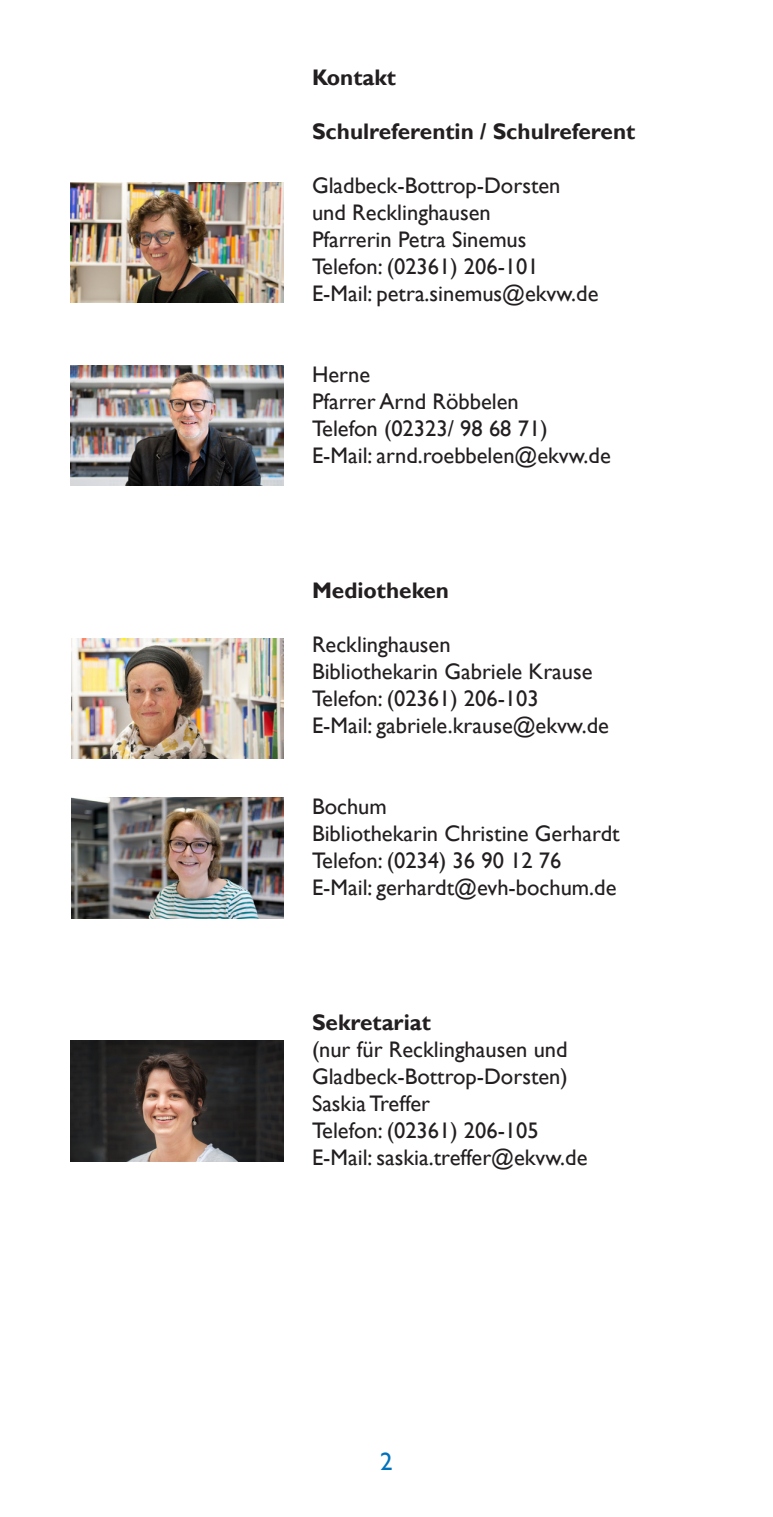
<style>
.page{position:relative;width:773px;height:1517px;background:#fff}
.page>*{position:absolute;margin:0;border:0;box-sizing:border-box;transform-origin:0 0}
.t1{font:25px "Gill Sans";color:#0072bc}
.t2{font:22.5px "Gill Sans";color:#231f20}
.t3{font:700 22.5px "Gill Sans";color:#231f20}
</style>
<div class="page">
<img style="left:71px;top:182px;width:212px;height:120px">
<img style="left:71px;top:638px;width:212px;height:121px">
<img style="left:71px;top:798px;width:212px;height:120px">
<img style="left:71px;top:365px;width:212px;height:120px">
<img style="left:71px;top:1041px;width:212px;height:120px">
<p class="t3" style="left:312px;top:64px;width:85px">Kontakt</p>
<p class="t3" style="left:312px;top:118px;width:325px">Schulreferentin / Schulreferent</p>
<p class="t2" style="left:312px;top:172px;width:250px">Gladbeck-Bottrop-Dorsten</p>
<p class="t2" style="left:312px;top:199px;width:180px">und Recklinghausen</p>
<p class="t2" style="left:312px;top:226px;width:216px">Pfarrerin Petra Sinemus</p>
<p class="t2" style="left:312px;top:253px;width:228px">Telefon: (02361) 206-101</p>
<p class="t2" style="left:312px;top:280px;width:288px">E-Mail: petra.sinemus@ekvw.de</p>
<p class="t2" style="left:312px;top:361px;width:60px">Herne</p>
<p class="t2" style="left:312px;top:388px;width:208px">Pfarrer Arnd Röbbelen</p>
<p class="t2" style="left:312px;top:415px;width:237px">Telefon (02323/ 98 68 71)</p>
<p class="t2" style="left:312px;top:442px;width:300px">E-Mail: arnd.roebbelen@ekvw.de</p>
<p class="t3" style="left:312px;top:577px;width:138px">Mediotheken</p>
<p class="t2" style="left:312px;top:631px;width:140px">Recklinghausen</p>
<p class="t2" style="left:312px;top:658px;width:282px">Bibliothekarin Gabriele Krause</p>
<p class="t2" style="left:312px;top:685px;width:228px">Telefon: (02361) 206-103</p>
<p class="t2" style="left:312px;top:712px;width:298px">E-Mail: gabriele.krause@ekvw.de</p>
<p class="t2" style="left:312px;top:793px;width:76px">Bochum</p>
<p class="t2" style="left:312px;top:820px;width:309px">Bibliothekarin Christine Gerhardt</p>
<p class="t2" style="left:312px;top:847px;width:251px">Telefon: (0234) 36 90 12 76</p>
<p class="t2" style="left:312px;top:874px;width:306px">E-Mail: gerhardt@evh-bochum.de</p>
<p class="t3" style="left:312px;top:1009px;width:120px">Sekretariat</p>
<p class="t2" style="left:312px;top:1036px;width:257px">(nur für Recklinghausen und</p>
<p class="t2" style="left:312px;top:1063px;width:257px">Gladbeck-Bottrop-Dorsten)</p>
<p class="t2" style="left:312px;top:1090px;width:120px">Saskia Treffer</p>
<p class="t2" style="left:312px;top:1117px;width:228px">Telefon: (02361) 206-105</p>
<p class="t2" style="left:312px;top:1144px;width:277px">E-Mail: saskia.treffer@ekvw.de</p>
<p class="t1" style="left:380px;top:1447px;width:14px">2</p>
</div>
